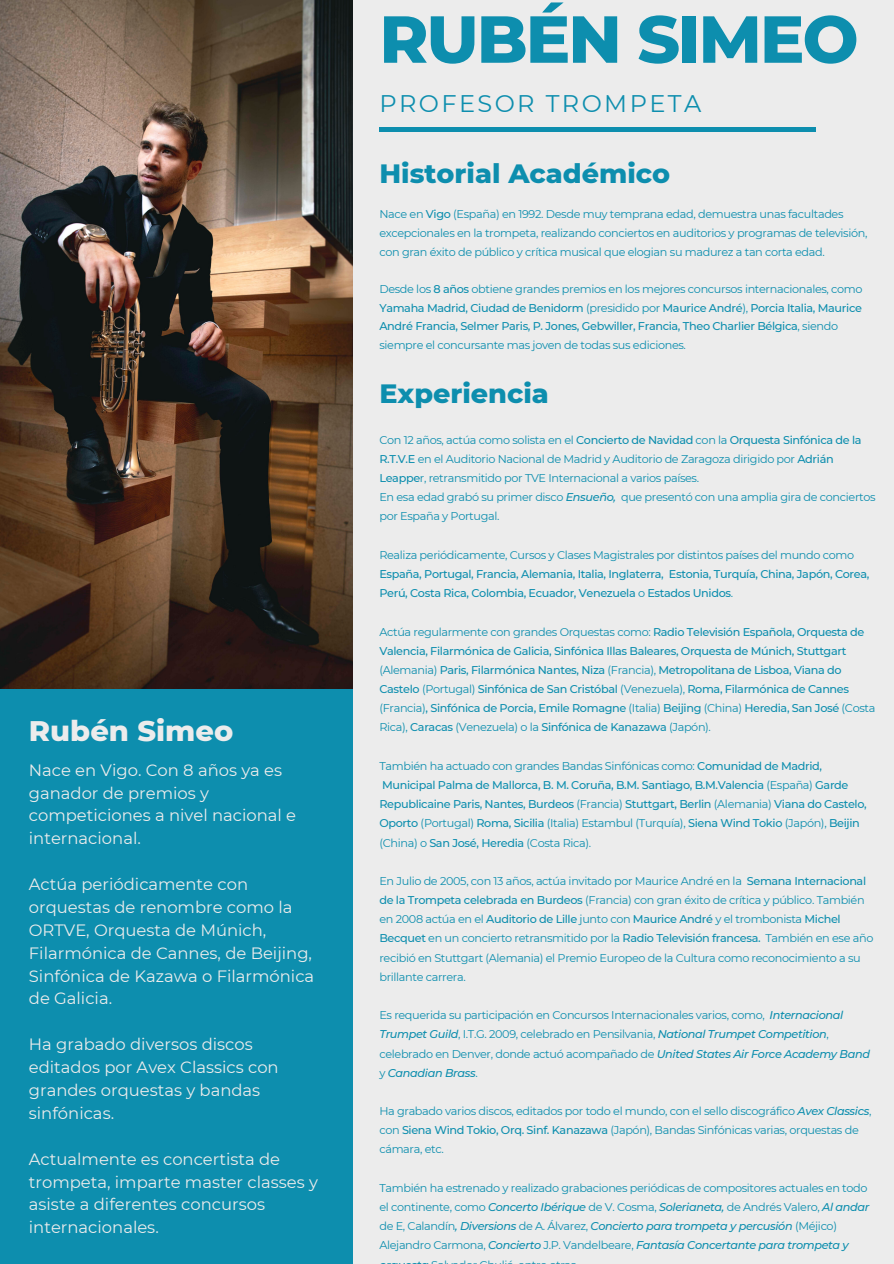
<style>
.page{position:relative;width:894px;height:1264px;background:#fff}
.page>*{position:absolute;margin:0;border:0;box-sizing:border-box;transform-origin:0 0}
.t1{font:800 66.3px "Montserrat";letter-spacing:-.03em;color:#0d8eae}
.t2{font:800 28.95px "Montserrat";color:#ececec}
.t3{font:800 27px "Montserrat";color:#0d8eae}
.t4{font:24px "Montserrat";letter-spacing:.1em;color:#0d8eae}
.t5{font:16.35px/22.8px "Montserrat";color:#ececec}
.t6{font:11.25px/19.2px "Montserrat";letter-spacing:-.03em;color:#0d8eae}
.t7{font:500 11.25px/19.2px "Montserrat";letter-spacing:-.03em;color:#0d8eae}
.s1{font-weight:500}
.s2{font-weight:500;font-style:italic}
.s3{font-weight:400}
</style>
<div class="page">
<div style="left:0;top:0;width:893px;height:1263px;background:#ececec"></div>
<div style="left:0;top:604px;width:352px;height:659px;background:#0d8eae"></div>
<div style="left:379px;top:127px;width:436px;height:5px;background:#0d8eae"></div>
<img style="left:0;top:0;width:352px;height:688px">
<h2 class="t2" style="left:29px;top:713px;width:206px">Rubén Simeo</h2>
<h3 class="t5" style="left:29px;top:758px;width:269px">Nace en Vigo. Con 8 años ya es ganador de premios y competiciones a nivel nacional e internacional.</h3>
<h3 class="t5" style="left:29px;top:872px;width:287px">Actúa periódicamente con orquestas de renombre como la<br>ORTVE, Orquesta de Múnich,<br>Filarmónica de Cannes, de Beijing,<br>Sinfónica de Kazawa o Filarmónica de Galicia.</h3>
<h3 class="t5" style="left:29px;top:1032px;width:251px">Ha grabado diversos discos editados por Avex Classics con grandes orquestas y bandas sinfónicas.</h3>
<h3 class="t5" style="left:29px;top:1147px;width:290px">Actualmente es concertista de trompeta, imparte master classes y asiste a diferentes concursos internacionales.</h3>
<h1 class="t1" style="left:379px;top:-1px;width:480px">RUBÉN SIMEO</h1>
<h3 class="t4" style="left:379px;top:89px;width:323px">PROFESOR TROMPETA</h3>
<h3 class="t3" style="left:379px;top:156px;width:292px">Historial Académico</h3>
<p class="t6" style="left:379px;top:205px;width:489px;line-height:18.6px">Nace en <span class="s1">Vigo</span> (España) en 1992. Desde muy temprana edad, demuestra unas facultades excepcionales en la trompeta, realizando conciertos en auditorios y programas de televisión, con gran éxito de público y crítica musical que elogian su madurez a tan corta edad.</p>
<p class="t6" style="left:379px;top:279px;width:484px;line-height:18.6px">Desde los <span class="s1">8 años</span> obtiene grandes premios en los mejores concursos internacionales, como <span class="s1">Yamaha Madrid, Ciudad de Benidorm</span> (presidido por <span class="s1">Maurice André</span>), <span class="s1">Porcia Italia, Maurice André Francia, Selmer Paris, P. Jones, Gebwiller, Francia, Theo Charlier Bélgica</span>, siendo siempre el concursante mas joven de todas sus ediciones.</p>
<h3 class="t3" style="left:379px;top:376px;width:171px">Experiencia</h3>
<p class="t6" style="left:379px;top:430px;width:497px">Con 12 años, actúa como solista en el <span class="s1">Concierto de Navidad</span> con la <span class="s1">Orquesta Sinfónica de la R.T.V.E</span> en el Auditorio Nacional de Madrid y Auditorio de Zaragoza dirigido por <span class="s1">Adrián Leappe</span>r, retransmitido por TVE Internacional a varios países.<br>En esa edad grabó su primer disco <span class="s2">Ensueño,</span> que presentó con una amplia gira de conciertos por España y Portugal.</p>
<p class="t6" style="left:379px;top:545px;width:476px">Realiza periódicamente, Cursos y Clases Magistrales por distintos países del mundo como</p>
<p class="t7" style="left:379px;top:564px;width:491px">España, Portugal, Francia, Alemania, Italia, Inglaterra, Estonia, Turquía, China, Japón, Corea,<br>Perú, Costa Rica, Colombia, Ecuador, Venezuela <span class="s3">o</span> Estados Unidos<span class="s3">.</span></p>
<p class="t7" style="left:379px;top:622px;width:497px"><span class="s3">Actúa regularmente con grandes Orquestas como:</span> Radio Televisión Española, Orquesta de Valencia, Filarmónica de Galicia, Sinfónica Illas Baleares, Orquesta de Múnich, Stuttgart <span class="s3">(Alemania)</span> Paris, Filarmónica Nantes, Niza <span class="s3">(Francia),</span> Metropolitana de Lisboa, Viana do Castelo <span class="s3">(Portugal)</span> Sinfónica de San Cristóbal <span class="s3">(Venezuela),</span> Roma, Filarmónica de Cannes <span class="s3">(Francia)</span>, Sinfónica de Porcia, Emile Romagne <span class="s3">(Italia)</span> Beijing <span class="s3">(China)</span> Heredia, San José <span class="s3">(Costa Rica),</span> Caracas <span class="s3">(Venezuela) o la</span> Sinfónica de Kanazawa <span class="s3">(Japón).</span></p>
<p class="t7" style="left:379px;top:756px;width:488px"><span class="s3">También ha actuado con grandes Bandas Sinfónicas como:</span> Comunidad de Madrid, Municipal Palma de Mallorca, B. M. Coruña, B.M. Santiago, B.M.Valencia <span class="s3">(España)</span> Garde Republicaine Paris, Nantes, Burdeos <span class="s3">(Francia)</span> Stuttgart, Berlin <span class="s3">(Alemania)</span> Viana do Castelo, Oporto <span class="s3">(Portugal)</span> Roma, Sicilia <span class="s3">(Italia) Estambul (Turquía),</span> Siena Wind Tokio <span class="s3">(Japón),</span> Beijin <span class="s3">(China) o</span> San José, Heredia <span class="s3">(Costa Rica).</span></p>
<p class="t6" style="left:379px;top:871px;width:495px">En Julio de 2005, con 13 años, actúa invitado por Maurice André en la <span class="s1">Semana Internacional de la Trompeta celebrada en Burdeos</span> (Francia) con gran éxito de crítica y público. También en 2008 actúa en el <span class="s1">Auditorio de Lille</span> junto con <span class="s1">Maurice André</span> y el trombonista <span class="s1">Michel Becquet</span> en un concierto retransmitido por la <span class="s1">Radio Televisión francesa.</span> También en ese año recibió en Stuttgart (Alemania) el Premio Europeo de la Cultura como reconocimiento a su brillante carrera.</p>
<p class="t6" style="left:379px;top:1005px;width:492px">Es requerida su participación en Concursos Internacionales varios, como, <span class="s2">Internacional Trumpet Guild</span>, I.T.G. 2009, celebrado en Pensilvania, <span class="s2">National Trumpet Competition</span>, celebrado en Denver, donde actuó acompañado de <span class="s2">United States Air Force Academy Band </span>y <span class="s2">Canadian Brass</span>.</p>
<p class="t6" style="left:379px;top:1101px;width:493px">Ha grabado varios discos, editados por todo el mundo, con el sello discográfico <span class="s2">Avex Classics</span>, con <span class="s1">Siena Wind Tokio, Orq. Sinf. Kanazawa</span> (Japón), Bandas Sinfónicas varias, orquestas de cámara, etc.</p>
<p class="t6" style="left:379px;top:1178px;width:491px">También ha estrenado y realizado grabaciones periódicas de compositores actuales en todo el continente, como <span class="s2">Concerto Ibérique</span> de V. Cosma, <span class="s2">Solerianeta,</span> de Andrés Valero, <span class="s2">Al andar </span>de E, Calandín<span class="s2">, Diversions</span> de A. Álvarez, <span class="s2">Concierto para trompeta y percusión</span> (Méjico)<br>Alejandro Carmona, <span class="s2">Concierto</span> J.P. Vandelbeare, <span class="s2">Fantasía Concertante para trompeta y</span></p>
</div>
